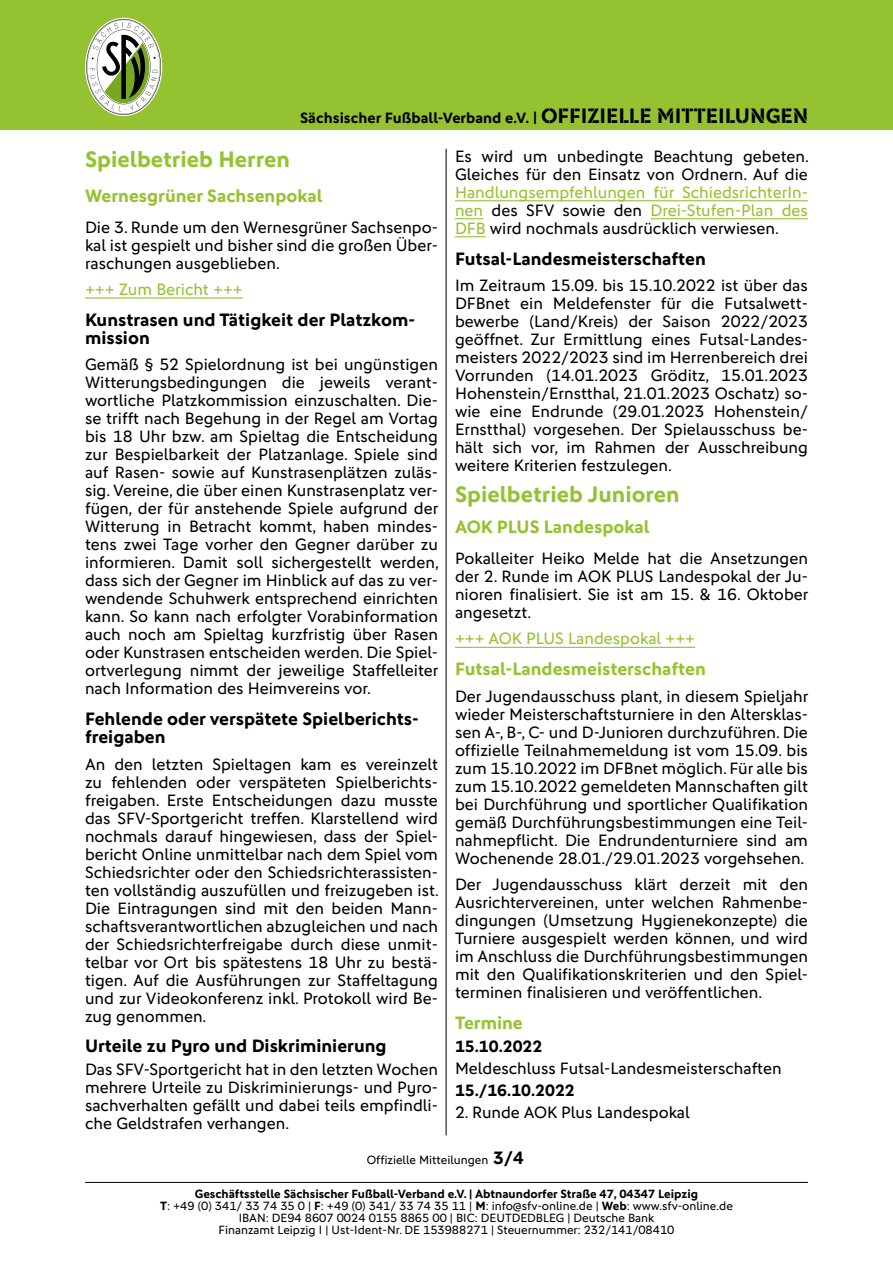
<style>
.page{position:relative;width:893px;height:1263px;background:#fff}
.page>*{position:absolute;margin:0;border:0;box-sizing:border-box;transform-origin:0 0}
.t1{font:700 22.5px "DFB Sans";color:#95c230}
.t2{font:700 18px/18px "DFB Sans";color:#000}
.t3{font:700 18px "DFB Sans";color:#95c230}
.t4{font:16.5px/18px "DFB Sans";color:#000;text-align:justify}
.t5{font:16.5px/18px "DFB Sans";color:#95c230;text-align:justify}
.t6{font:700 16.5px "DFB Sans";color:#000}
.t7{font:700 15px "DFB Sans";color:#000}
.t8{font:12px/12px "DFB Sans";color:#000;text-align:center}
.s1{font-family:"DFB Stencil";font-weight:400}
.s2{font-family:"DFB Stencil";font-weight:400;font-size:21px}
.s3{color:#000}
.s4{font-weight:700;font-size:18px}
.s5{font-weight:700}
</style>
<div class="page">
<div style="left:0;top:0;width:893px;height:130px;background:#95c230"></div>
<svg style="left:86px;top:19px;width:75px;height:96px"></svg>
<hr style="left:85px;top:1182px;width:723px;height:1px;background:#000">
<hr style="left:85px;top:297px;width:158px;height:2px;background:#95c230">
<hr style="left:455px;top:200px;width:353px;height:1px;background:#95c230">
<svg style="left:455px;top:218px;width:28px;height:1px"></svg>
<hr style="left:651px;top:218px;width:157px;height:1px;background:#95c230">
<hr style="left:455px;top:236px;width:31px;height:1px;background:#95c230">
<hr style="left:455px;top:647px;width:240px;height:1px;background:#95c230">
<hr style="left:446px;top:149px;width:1px;height:986px;background:#000">
<p class="t7" style="left:300px;top:109px;width:510px">Sächsischer Fußball-Verband e.V. <span class="s1">|</span> <span class="s2">OFFIZIELLE MITTEILUNGEN</span></p>
<h1 class="t1" style="left:85px;top:145px;width:206px">Spielbetrieb Herren</h1>
<p class="t3" style="left:85px;top:185px;width:239px">Wernesgrüner Sachsenpokal</p>
<p class="t4" style="left:85px;top:218px;width:354px">Die 3. Runde um den Wernesgrüner Sachsenpo&shy;kal ist gespielt und bisher sind die großen Über&shy;raschungen ausgeblieben.</p>
<p class="t5" style="left:85px;top:280px;width:159px">+++ Zum Bericht +++</p>
<p class="t2" style="left:85px;top:310px;width:332px">Kunstrasen und Tätigkeit der Platzkom&shy;mission</p>
<p class="t4" style="left:85px;top:355px;width:355px">Gemäß § 52 Spielordnung ist bei ungünstigen Witterungsbedingungen die jeweils verant&shy;wortliche Platzkommission einzuschalten. Die&shy;se trifft nach Begehung in der Regel am Vortag bis 18 Uhr bzw. am Spieltag die Entscheidung zur Bespielbarkeit der Platzanlage. Spiele sind auf Rasen- sowie auf Kunstrasenplätzen zuläs&shy;sig. Vereine, die über einen Kunstrasenplatz ver&shy;fügen, der für anstehende Spiele aufgrund der Witterung in Betracht kommt, haben mindes&shy;tens zwei Tage vorher den Gegner darüber zu informieren. Damit soll sichergestellt werden, dass sich der Gegner im Hinblick auf das zu ver&shy;wendende Schuhwerk entsprechend einrichten kann. So kann nach erfolgter Vorabinformation auch noch am Spieltag kurzfristig über Rasen oder Kunstrasen entscheiden werden. Die Spiel&shy;ortverlegung nimmt der jeweilige Staffelleiter nach Information des Heimvereins vor.</p>
<p class="t2" style="left:85px;top:709px;width:335px">Fehlende oder verspätete Spielberichts&shy;freigaben</p>
<p class="t4" style="left:85px;top:755px;width:355px">An den letzten Spieltagen kam es vereinzelt zu fehlenden oder verspäteten Spielberichts&shy;freigaben. Erste Entscheidungen dazu musste das SFV-Sportgericht treffen. Klarstellend wird nochmals darauf hingewiesen, dass der Spiel&shy;bericht Online unmittelbar nach dem Spiel vom Schiedsrichter oder den Schiedsrichterassisten&shy;ten vollständig auszufüllen und freizugeben ist.<br>Die Eintragungen sind mit den beiden Mann&shy;schaftsverantwortlichen abzugleichen und nach der Schiedsrichterfreigabe durch diese unmit&shy;telbar vor Ort bis spätestens 18 Uhr zu bestä&shy;tigen. Auf die Ausführungen zur Staffeltagung und zur Videokonferenz inkl. Protokoll wird Be&shy;zug genommen.</p>
<p class="t2" style="left:85px;top:1037px;width:303px">Urteile zu Pyro und Diskriminierung</p>
<p class="t4" style="left:85px;top:1060px;width:354px">Das SFV-Sportgericht hat in den letzten Wochen mehrere Urteile zu Diskriminierungs- und Pyro&shy;sachverhalten gefällt und dabei teils empfindli&shy;che Geldstrafen verhangen.</p>
<p class="t4" style="left:455px;top:147px;width:355px">Es wird um unbedingte Beachtung gebeten.<br>Gleiches für den Einsatz von Ordnern. Auf die</p>
<p class="t5" style="left:455px;top:183px;width:354px">Handlungsempfehlungen für SchiedsrichterIn&shy;nen <span class="s3">des SFV sowie den</span> Drei-Stufen-Plan des DFB <span class="s3">wird nochmals ausdrücklich verwiesen.</span></p>
<p class="t2" style="left:455px;top:249px;width:252px">Futsal-Landesmeisterschaften</p>
<p class="t4" style="left:455px;top:276px;width:354px">Im Zeitraum 15.09. bis 15.10.2022 ist über das DFBnet ein Meldefenster für die Futsalwett&shy;bewerbe (Land/Kreis) der Saison 2022/2023 geöffnet. Zur Ermittlung eines Futsal-Landes&shy;meisters 2022/2023 sind im Herrenbereich drei Vorrunden (14.01.2023 Gröditz, 15.01.2023<br>Hohenstein/Ernstthal, 21.01.2023 Oschatz) so&shy;wie eine Endrunde (29.01.2023 Hohenstein/ Ernstthal) vorgesehen. Der Spielausschuss be&shy;hält sich vor, im Rahmen der Ausschreibung weitere Kriterien festzulegen.</p>
<h1 class="t1" style="left:455px;top:481px;width:226px">Spielbetrieb Junioren</h1>
<p class="t3" style="left:455px;top:516px;width:196px">AOK PLUS Landespokal</p>
<p class="t4" style="left:455px;top:549px;width:355px">Pokalleiter Heiko Melde hat die Ansetzungen der 2. Runde im AOK PLUS Landespokal der Ju&shy;nioren finalisiert. Sie ist am 15. &amp; 16. Oktober angesetzt.</p>
<p class="t5" style="left:455px;top:630px;width:242px">+++ AOK PLUS Landespokal +++</p>
<p class="t3" style="left:455px;top:658px;width:252px">Futsal-Landesmeisterschaften</p>
<p class="t4" style="left:455px;top:687px;width:355px">Der Jugendausschuss plant, in diesem Spieljahr wieder Meisterschaftsturniere in den Altersklas&shy;sen A-, B-, C- und D-Junioren durchzuführen. Die offizielle Teilnahmemeldung ist vom 15.09. bis zum 15.10.2022 im DFBnet möglich. Für alle bis zum 15.10.2022 gemeldeten Mannschaften gilt bei Durchführung und sportlicher Qualifikation gemäß Durchführungsbestimmungen eine Teil&shy;nahmepflicht. Die Endrundenturniere sind am Wochenende 28.01./29.01.2023 vorgehsehen.</p>
<p class="t4" style="left:455px;top:876px;width:354px">Der Jugendausschuss klärt derzeit mit den Ausrichtervereinen, unter welchen Rahmenbe&shy;dingungen (Umsetzung Hygienekonzepte) die Turniere ausgespielt werden können, und wird im Anschluss die Durchführungsbestimmungen mit den Qualifikationskriterien und den Spiel&shy;terminen finalisieren und veröffentlichen.</p>
<p class="t3" style="left:455px;top:1012px;width:69px">Termine</p>
<p class="t6" style="left:455px;top:1036px;width:89px">15.10.2022</p>
<p class="t4" style="left:455px;top:1059px;width:328px">Meldeschluss Futsal-Landesmeisterschaften</p>
<p class="t6" style="left:455px;top:1081px;width:121px">15./16.10.2022</p>
<p class="t4" style="left:455px;top:1104px;width:236px">2. Runde AOK Plus Landespokal</p>
<p class="t8" style="left:367px;top:1154px;width:159px">Offizielle Mitteilungen <span class="s4">3/4</span></p>
<p class="t8" style="left:160px;top:1188px;width:574px"><span class="s5">Geschäftsstelle Sächsischer Fußball-Verband e.V. | Abtnaundorfer Straße 47, 04347 Leipzig<br>T</span>: +49 (0) 341/ 33 74 35 0 | <span class="s5">F</span>: +49 (0) 341/ 33 74 35 11 | <span class="s5">M</span>: info@sfv-online.de | <span class="s5">Web</span>: www.sfv-online.de IBAN: DE94 8607 0024 0155 8865 00 | BIC: DEUTDEDBLEG | Deutsche Bank<br>Finanzamt Leipzig I | Ust-Ident-Nr. DE 153988271 | Steuernummer: 232/141/08410</p>
</div>
